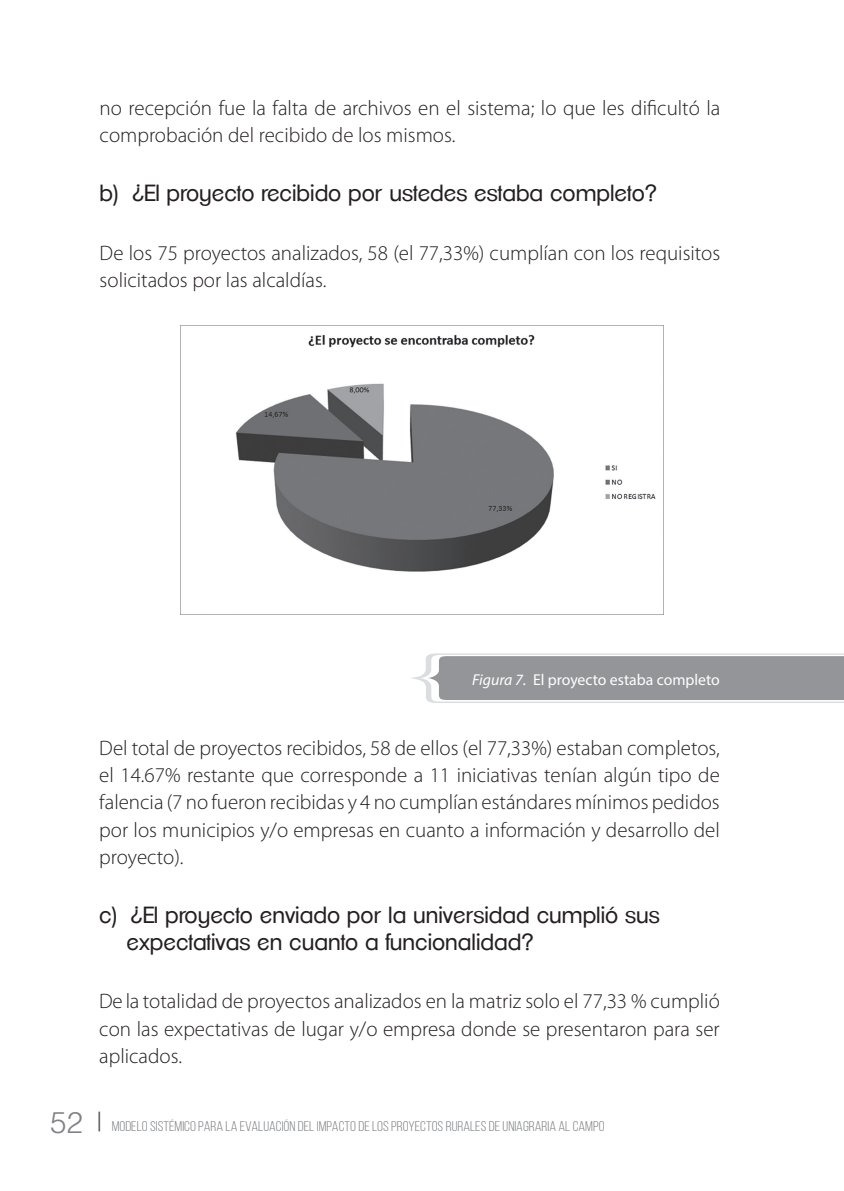
<style>
.page{position:relative;width:844px;height:1191px;background:#fff}
.page>*{position:absolute;margin:0;border:0;box-sizing:border-box;transform-origin:0 0}
.t1{font:22.75px/27.3px "Clemente P Dag";color:#231f20}
.t2{font:300 21px/27.1px "Myriad Pro";color:#231f20}
.t3{font:15.75px "Myriad Pro";color:#fff}
.t4{font:14px "Bebas Neue";color:#808285;scale:1.1 1}
.s1{font-style:italic}
.s2{font-family:"Helvetica LT Std";font-weight:300;font-size:29.75px}
</style>
<div class="page">
<hr style="left:98px;top:1111px;width:2px;height:20px;background:#6c6d70">
<img style="left:181px;top:325px;width:482px;height:290px">
<svg style="left:412px;top:653px;width:431px;height:50px;background:#a3a5a7"></svg>
<p class="t2" style="left:100px;top:95px;width:622px">no recepción fue la falta de archivos en el sistema; lo que les dificultó la comprobación del recibido de los mismos.</p>
<p class="t1" style="left:100px;top:179px;width:558px">b) ¿El proyecto recibido por ustedes estaba completo?</p>
<p class="t2" style="left:100px;top:239px;width:622px">De los 75 proyectos analizados, 58 (el 77,33%) cumplían con los requisitos solicitados por las alcaldías.</p>
<p class="t3" style="left:472px;top:670px;width:249px"><span class="s1">Figura 7.</span> El proyecto estaba completo</p>
<p class="t2" style="left:99px;top:735px;width:622px;text-align:justify">Del total de proyectos recibidos, 58 de ellos (el 77,33%) estaban completos, el 14.67% restante que corresponde a 11 iniciativas tenían algún tipo de falencia (7 no fueron recibidas y 4 no cumplían estándares mínimos pedidos por los municipios y/o empresas en cuanto a información y desarrollo del proyecto).</p>
<p class="t1" style="left:126px;top:900px;width:534px;text-indent:-27px">c) ¿El proyecto enviado por la universidad cumplió sus expectativas en cuanto a funcionalidad?</p>
<p class="t2" style="left:99px;top:988px;width:622px;text-align:justify">De la totalidad de proyectos analizados en la matriz solo el 77,33 % cumplió con las expectativas de lugar y/o empresa donde se presentaron para ser aplicados.</p>
<p class="t4" style="left:50px;top:1119px;width:505px"><span class="s2">52</span> MODELO SISTÉMICO PARA LA EVALUACIÓN DEL IMPACTO DE LOS PROYECTOS RURALES DE UNIAGRARIA AL CAMPO</p>
</div>
